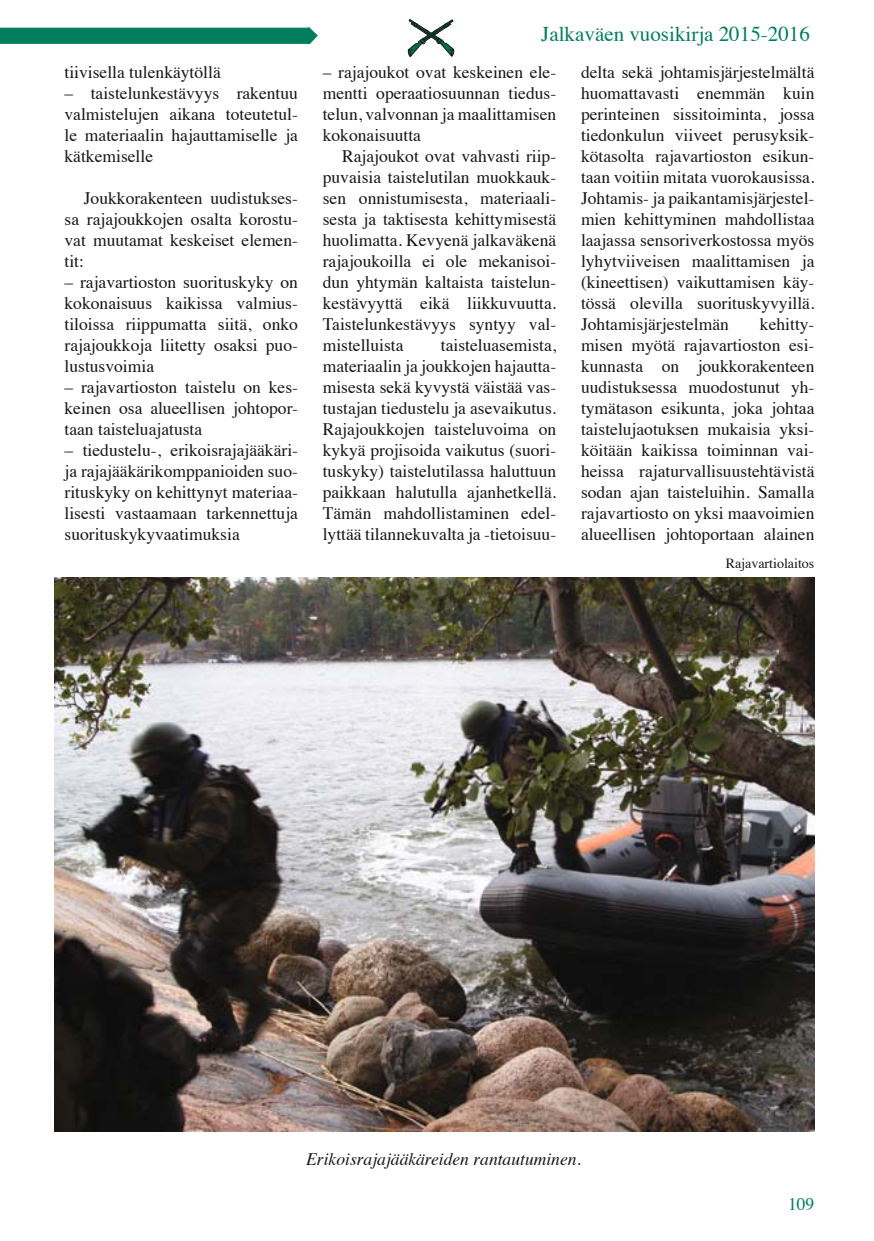
<style>
.page{position:relative;width:874px;height:1241px;background:#fff}
.page>*{position:absolute;margin:0;border:0;box-sizing:border-box;transform-origin:0 0}
.t1{font:21px "Times";color:#007d5c}
.t2{font:17.5px/21px "Times";color:#181614;text-align:justify}
.t3{font:italic 17.5px "Times";color:#181614}
.t4{font:17.5px "Times";color:#007d5c}
.t5{font:14px "Times";color:#181614}
</style>
<div class="page">
<svg style="left:408px;top:19px;width:45px;height:38px"></svg>
<svg style="left:0;top:27px;width:318px;height:18px;background:#1b8b6d"></svg>
<img style="left:54px;top:577px;width:760px;height:554px">
<p class="t2" style="left:64px;top:63px;width:158px">tiivisella tulenkäytöllä</p>
<p class="t2" style="left:64px;top:84px;width:235px">– taistelunkestävyys rakentuu valmistelujen aikana toteutetul&shy;le materiaalin hajauttamiselle ja kätkemiselle</p>
<p class="t2" style="left:64px;top:189px;width:235px;text-indent:19px">Joukkorakenteen uudistukses&shy;sa rajajoukkojen osalta korostu&shy;vat muutamat keskeiset elemen&shy;tit:</p>
<p class="t2" style="left:64px;top:273px;width:235px">– rajavartioston suorituskyky on kokonaisuus kaikissa valmius&shy;tiloissa riippumatta siitä, onko rajajoukkoja liitetty osaksi puo&shy;lustusvoimia</p>
<p class="t2" style="left:64px;top:378px;width:235px">– rajavartioston taistelu on kes&shy;keinen osa alueellisen johtopor&shy;taan taisteluajatusta</p>
<p class="t2" style="left:64px;top:441px;width:235px">– tiedustelu-, erikoisrajajääkäri&shy;ja rajajääkärikomppanioiden suo&shy;rituskyky on kehittynyt materiaa&shy;lisesti vastaamaan tarkennettuja suorituskykyvaatimuksia</p>
<p class="t1" style="left:541px;top:25px;width:270px">Jalkaväen vuosikirja 2015-2016</p>
<p class="t2" style="left:322px;top:63px;width:235px">– rajajoukot ovat keskeinen ele&shy;mentti operaatiosuunnan tiedus&shy;telun, valvonnan ja maalittamisen kokonaisuutta</p>
<p class="t2" style="left:322px;top:147px;width:235px;text-indent:19px">Rajajoukot ovat vahvasti riip&shy;puvaisia taistelutilan muokkauk&shy;sen onnistumisesta, materiaali&shy;sesta ja taktisesta kehittymisestä huolimatta. Kevyenä jalkaväkenä rajajoukoilla ei ole mekanisoi&shy;dun yhtymän kaltaista taistelun&shy;kestävyyttä eikä liikkuvuutta.<br>Taistelunkestävyys syntyy val&shy;mistelluista</p>
<p class="t2" style="left:322px;top:336px;width:235px;text-indent:118px">taisteluasemista, materiaalin ja joukkojen hajautta&shy;misesta sekä kyvystä väistää vas&shy;tustajan tiedustelu ja asevaikutus.<br>Rajajoukkojen taisteluvoima on kykyä projisoida vaikutus (suori&shy;tuskyky) taistelutilassa haluttuun paikkaan halutulla ajanhetkellä.<br>Tämän mahdollistaminen edel&shy;lyttää tilannekuvalta ja -tietoisuu-</p>
<p class="t2" style="left:580px;top:63px;width:235px">delta sekä johtamisjärjestelmältä huomattavasti enemmän kuin perinteinen sissitoiminta, jossa tiedonkulun viiveet perusyksik&shy;kötasolta rajavartioston esikun&shy;taan voitiin mitata vuorokausissa.<br>Johtamis- ja paikantamisjärjestel&shy;mien kehittyminen mahdollistaa laajassa sensoriverkostossa myös lyhytviiveisen maalittamisen ja (kineettisen) vaikuttamisen käy&shy;tössä olevilla suorituskyvyillä.<br>Johtamisjärjestelmän</p>
<p class="t2" style="left:580px;top:315px;width:235px;text-indent:179px">kehitty&shy;misen myötä rajavartioston esi&shy;kunnasta on joukkorakenteen uudistuksessa muodostunut yh&shy;tymätason esikunta, joka johtaa taistelujaotuksen mukaisia yksi&shy;köitään kaikissa toiminnan vai&shy;heissa rajaturvallisuustehtävistä sodan ajan taisteluihin. Samalla rajavartiosto on yksi maavoimien alueellisen johtoportaan alainen</p>
<p class="t5" style="left:725px;top:557px;width:90px">Rajavartiolaitos</p>
<p class="t3" style="left:306px;top:1151px;width:276px">Erikoisrajajääkäreiden rantautuminen.</p>
<p class="t4" style="left:787px;top:1196px;width:28px">109</p>
</div>
